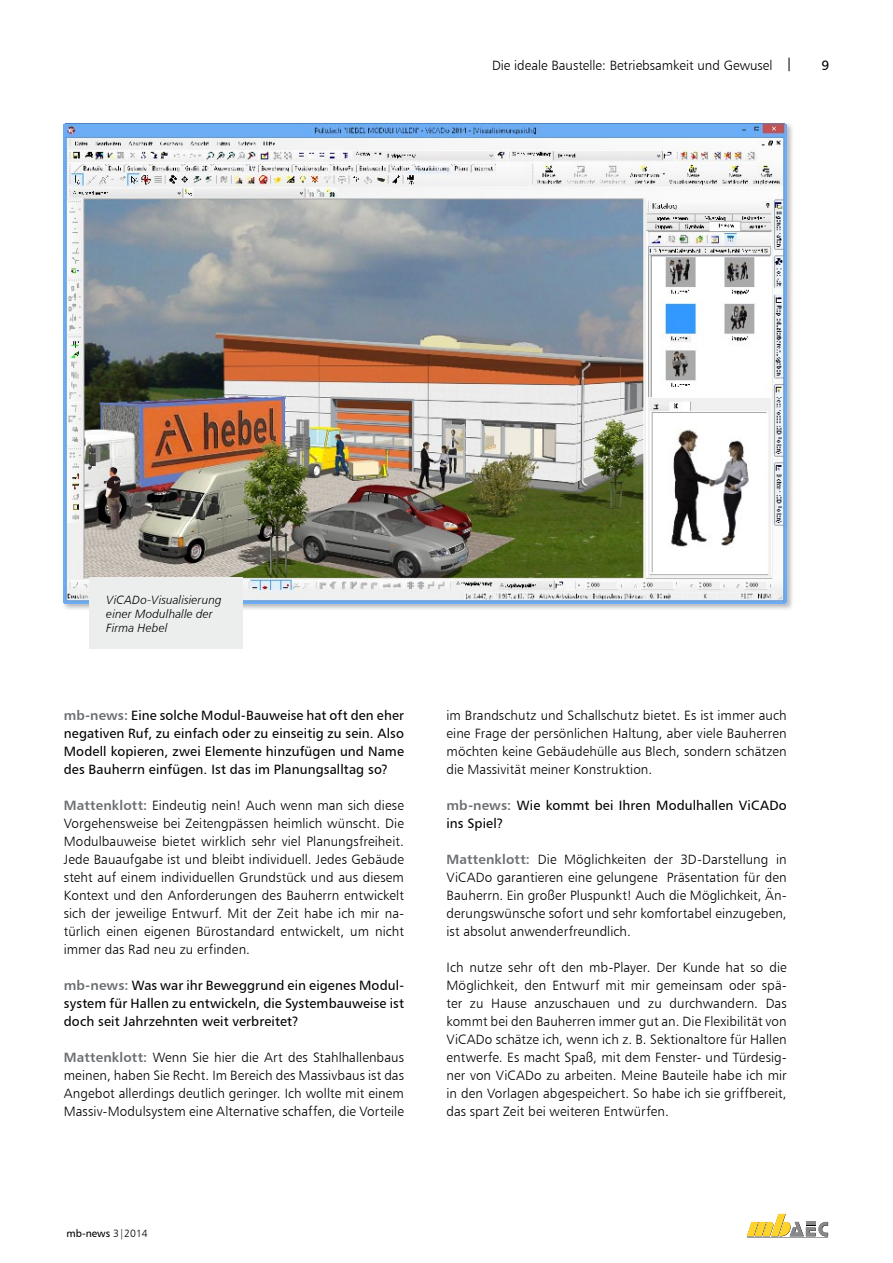
<style>
.page{position:relative;width:893px;height:1263px;background:#fff}
.page>*{position:absolute;margin:0;border:0;box-sizing:border-box;transform-origin:0 0}
.t1{font:13.5px/18px "Humanist 777 BT Light B";letter-spacing:.005em;color:#000;text-align:justify}
.t2{font:13.5px/18px "Humanist 777 BT Roman B";letter-spacing:.01em;color:#000;text-align:justify}
.t3{font:12px/14.4px "Humanist 777 BT Light Italic B";letter-spacing:.01em;color:#000}
.t4{font:10.5px "Humanist 777 BT Roman B";color:#000}
.s1{font-family:"Humanist 777 BT Roman B"}
.s2{font-family:"Humanist 777 BT Bold B";color:#6b6f72}
.s3{font-family:"Humanist 777 BT Light B"}
</style>
<div class="page">
<div style="left:62px;top:122px;width:732px;height:489px;background:#6b6f72;opacity:.5"></div>
<img style="left:63px;top:123px;width:723px;height:481px">
<svg style="left:747px;top:1214px;width:81px;height:23px"></svg>
<div style="left:89px;top:577px;width:153px;height:72px;background:#eceded"></div>
<p class="t1" style="left:492px;top:56px;width:302px">Die ideale Baustelle: Betriebsamkeit und Gewusel <span class="s1">|</span></p>
<p class="t2" style="left:821px;top:56px;width:9px">9</p>
<p class="t3" style="left:106px;top:592px;width:117px">ViCADo-Visualisierung einer Modulhalle der<br>Firma Hebel</p>
<p class="t2" style="left:64px;top:706px;width:342px"><span class="s2">mb-news:</span> Eine solche Modul-Bauweise hat oft den eher negativen Ruf, zu einfach oder zu einseitig zu sein. Also Modell kopieren, zwei Elemente hinzufügen und Name des Bauherrn einfügen. Ist das im Planungsalltag so?</p>
<p class="t1" style="left:64px;top:796px;width:342px"><span class="s2">Mattenklott:</span> Eindeutig nein! Auch wenn man sich diese Vorgehensweise bei Zeitengpässen heimlich wünscht. Die Modulbauweise bietet wirklich sehr viel Planungsfreiheit.<br>Jede Bauaufgabe ist und bleibt individuell. Jedes Gebäude steht auf einem individuellen Grundstück und aus diesem Kontext und den Anforderungen des Bauherrn entwickelt sich der jeweilige Entwurf. Mit der Zeit habe ich mir na&shy;türlich einen eigenen Bürostandard entwickelt, um nicht immer das Rad neu zu erfinden.</p>
<p class="t2" style="left:64px;top:976px;width:342px"><span class="s2">mb-news:</span> Was war ihr Beweggrund ein eigenes Modul&shy;system für Hallen zu entwickeln, die Systembauweise ist doch seit Jahrzehnten weit verbreitet?</p>
<p class="t1" style="left:64px;top:1048px;width:342px"><span class="s2">Mattenklott:</span> Wenn Sie hier die Art des Stahlhallenbaus meinen, haben Sie Recht. Im Bereich des Massivbaus ist das Angebot allerdings deutlich geringer. Ich wollte mit einem Massiv-Modulsystem eine Alternative schaffen, die Vorteile</p>
<p class="t1" style="left:446px;top:706px;width:342px">im Brandschutz und Schallschutz bietet. Es ist immer auch eine Frage der persönlichen Haltung, aber viele Bauherren möchten keine Gebäudehülle aus Blech, sondern schätzen die Massivität meiner Konstruktion.</p>
<p class="t2" style="left:446px;top:796px;width:342px"><span class="s2">mb-news:</span> Wie kommt bei Ihren Modulhallen ViCADo ins Spiel?</p>
<p class="t1" style="left:446px;top:850px;width:342px"><span class="s2">Mattenklott:</span> Die Möglichkeiten der 3D-Darstellung in ViCADo garantieren eine gelungene Präsentation für den Bauherrn. Ein großer Pluspunkt! Auch die Möglichkeit, Än&shy;derungswünsche sofort und sehr komfortabel einzugeben, ist absolut anwenderfreundlich.</p>
<p class="t1" style="left:446px;top:958px;width:342px">Ich nutze sehr oft den mb-Player. Der Kunde hat so die Möglichkeit, den Entwurf mit mir gemeinsam oder spä&shy;ter zu Hause anzuschauen und zu durchwandern. Das kommt bei den Bauherren immer gut an. Die Flexibilität von ViCADo schätze ich, wenn ich z. B. Sektionaltore für Hallen entwerfe. Es macht Spaß, mit dem Fenster- und Türdesig&shy;ner von ViCADo zu arbeiten. Meine Bauteile habe ich mir in den Vorlagen abgespeichert. So habe ich sie griffbereit, das spart Zeit bei weiteren Entwürfen.</p>
<p class="t4" style="left:67px;top:1227px;width:83px">mb-news <span class="s3">3|2014</span></p>
</div>
